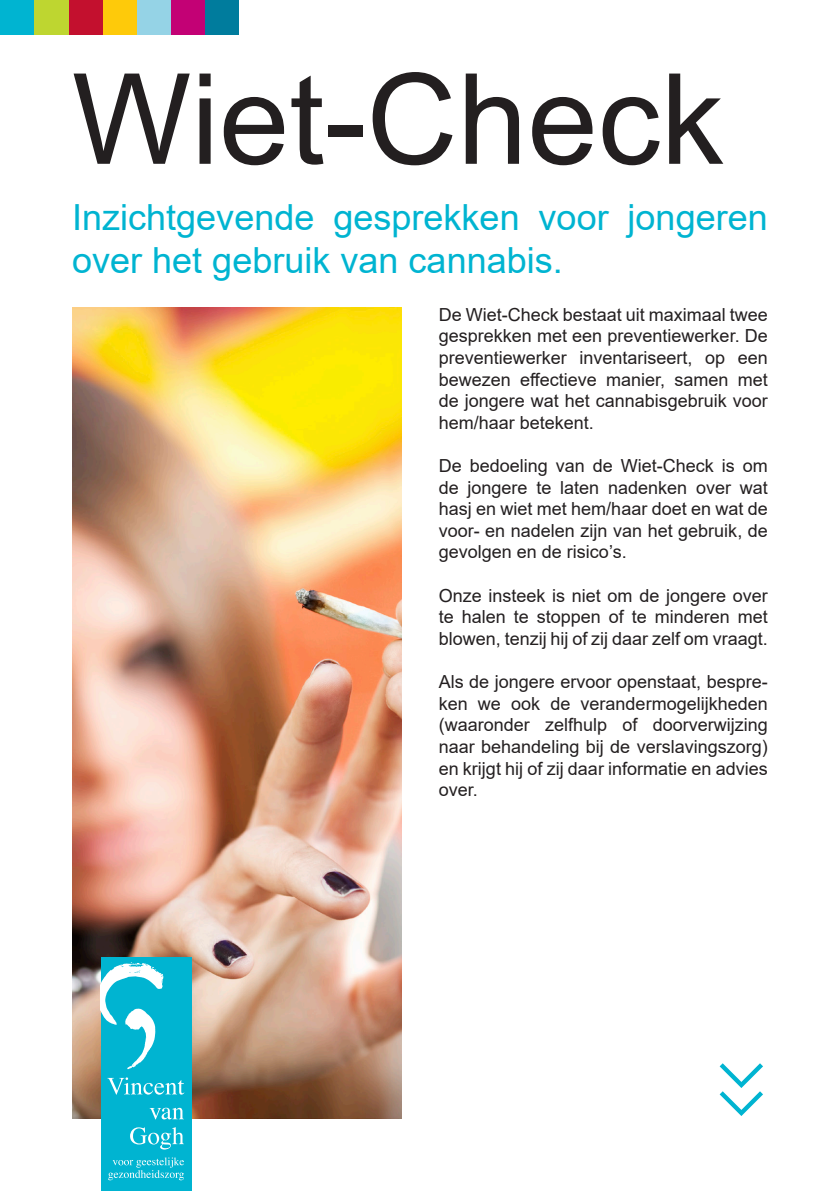
<style>
.page{position:relative;width:840px;height:1191px;background:#fff}
.page>*{position:absolute;margin:0;border:0;box-sizing:border-box;transform-origin:0 0}
.t1{font:126px "Arial";color:#231f20}
.t2{font:36px/43.2px "Arial";color:#00b4d1}
.t3{font:18px/21.6px "Arial";color:#231f20;text-align:justify}
</style>
<div class="page">
<img style="left:72px;top:308px;width:329px;height:811px">
<div style="left:101px;top:958px;width:90px;height:233px;background:#00b4d1"></div>
<svg style="left:107px;top:1077px;width:77px;height:103px"></svg>
<svg style="left:101px;top:962px;width:62px;height:107px"></svg>
<div style="left:0;top:0;width:34px;height:34px;background:#00b4d1"></div>
<div style="left:204px;top:0;width:34px;height:34px;background:#007c9d"></div>
<div style="left:170px;top:0;width:34px;height:34px;background:#c30175"></div>
<div style="left:136px;top:0;width:34px;height:34px;background:#95d3e6"></div>
<div style="left:102px;top:0;width:34px;height:34px;background:#feca0a"></div>
<div style="left:68px;top:0;width:34px;height:34px;background:#c3102e"></div>
<div style="left:34px;top:0;width:34px;height:34px;background:#bed630"></div>
<p class="t1" style="left:72px;top:33px;width:653px">Wiet-Check</p>
<p class="t2" style="left:72px;top:195px;width:696px">Inzichtgevende gesprekken voor jongeren over het gebruik van cannabis.</p>
<p class="t3" style="left:438px;top:303px;width:330px">De Wiet-Check bestaat uit maximaal twee gesprekken met een preventiewerker. De preventiewerker inventariseert, op een bewezen effectieve manier, samen met de jongere wat het cannabisgebruik voor hem/haar betekent.</p>
<p class="t3" style="left:438px;top:455px;width:330px">De bedoeling van de Wiet-Check is om de jongere te laten nadenken over wat hasj en wiet met hem/haar doet en wat de voor- en nadelen zijn van het gebruik, de gevolgen en de risico’s.</p>
<p class="t3" style="left:438px;top:584px;width:330px">Onze insteek is niet om de jongere over te halen te stoppen of te minderen met blowen, tenzij hij of zij daar zelf om vraagt.</p>
<p class="t3" style="left:438px;top:671px;width:330px">Als de jongere ervoor openstaat, bespre&shy;ken we ook de verandermogelijkheden (waaronder zelfhulp of doorverwijzing naar behandeling bij de verslavingszorg) en krijgt hij of zij daar informatie en advies over.</p>
</div>
